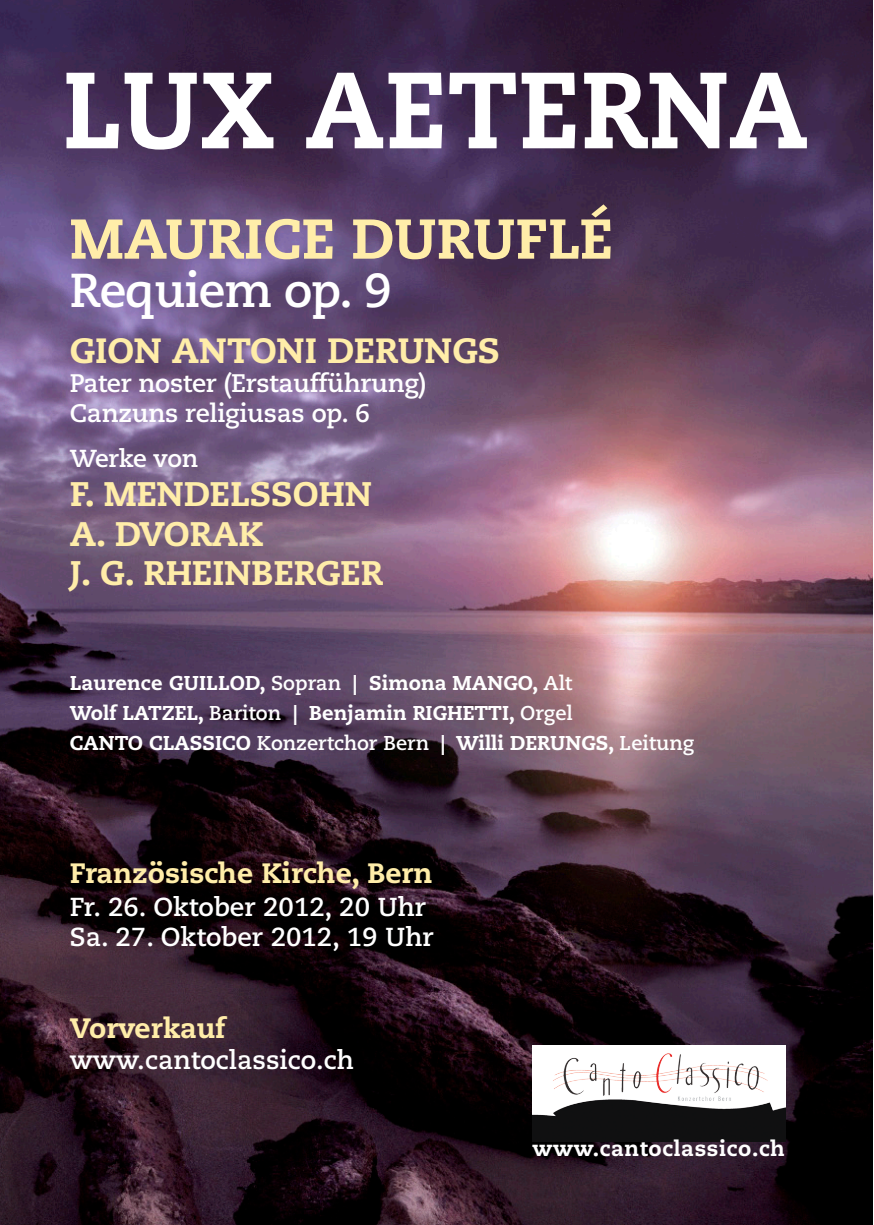
<style>
.page{position:relative;width:874px;height:1225px;background:#fff}
.page>*{position:absolute;margin:0;border:0;box-sizing:border-box;transform-origin:0 0}
.t1{font:800 108px "Caecilia";letter-spacing:.01em;color:#fff;scale:.95 1}
.t2{font:800 56px "Caecilia";color:#ffeda9}
.t3{font:700 47.6px "Caecilia";letter-spacing:-.02em;color:#fff}
.t4{font:800 35px "Caecilia";color:#ffeda9}
.t5{font:800 34px/39.2px "Caecilia";color:#ffeda9}
.t6{font:800 28px "Caecilia";color:#ffeda9}
.t7{font:700 26px/30px "Caecilia";color:#fff}
.t8{font:700 25.4px/29.2px "Caecilia";letter-spacing:-.01em;color:#fff}
.t9{font:700 24.6px "Caecilia";letter-spacing:-.01em;color:#fff}
.t10{font:800 21.6px "Caecilia";letter-spacing:.03em;color:#fff}
.t11{font:800 20px/30px "Caecilia";color:#fff}
.s1{font-weight:700}
</style>
<div class="page">
<img style="left:0;top:1px;width:872px;height:1224px">
<img style="left:532px;top:1045px;width:253px;height:96px">
<h1 class="t1" style="left:62px;top:43px;width:787px">LUX AETERNA</h1>
<h2 class="t2" style="left:70px;top:204px;width:544px">MAURICE DURUFLÉ</h2>
<h3 class="t3" style="left:70px;top:262px;width:323px">Requiem op. 9</h3>
<h3 class="t4" style="left:70px;top:329px;width:431px">GION ANTONI DERUNGS</h3>
<p class="t8" style="left:70px;top:369px;width:358px">Pater noster (Erstaufführung)<br>Canzuns religiusas op. 6</p>
<p class="t9" style="left:70px;top:444px;width:130px">Werke von</p>
<h3 class="t5" style="left:70px;top:475px;width:314px">F. MENDELSSOHN<br>A. DVORAK<br>J. G. RHEINBERGER</h3>
<p class="t11" style="left:70px;top:668px;width:625px">Laurence GUILLOD, <span class="s1">Sopran</span> | Simona MANGO, <span class="s1">Alt<br></span>Wolf LATZEL, <span class="s1">Bariton</span> | Benjamin RIGHETTI, <span class="s1">Orgel<br></span>CANTO CLASSICO <span class="s1">Konzertchor Bern</span> | Willi DERUNGS, <span class="s1">Leitung</span></p>
<h3 class="t6" style="left:70px;top:856px;width:364px">Französische Kirche, Bern</h3>
<h3 class="t7" style="left:70px;top:892px;width:365px">Fr. 26. Oktober 2012, 20 Uhr<br>Sa. 27. Oktober 2012, 19 Uhr</h3>
<h3 class="t6" style="left:70px;top:1011px;width:157px">Vorverkauf</h3>
<h3 class="t7" style="left:70px;top:1045px;width:285px">www.cantoclassico.ch</h3>
<p class="t10" style="left:532px;top:1135px;width:254px">www.cantoclassico.ch</p>
</div>
